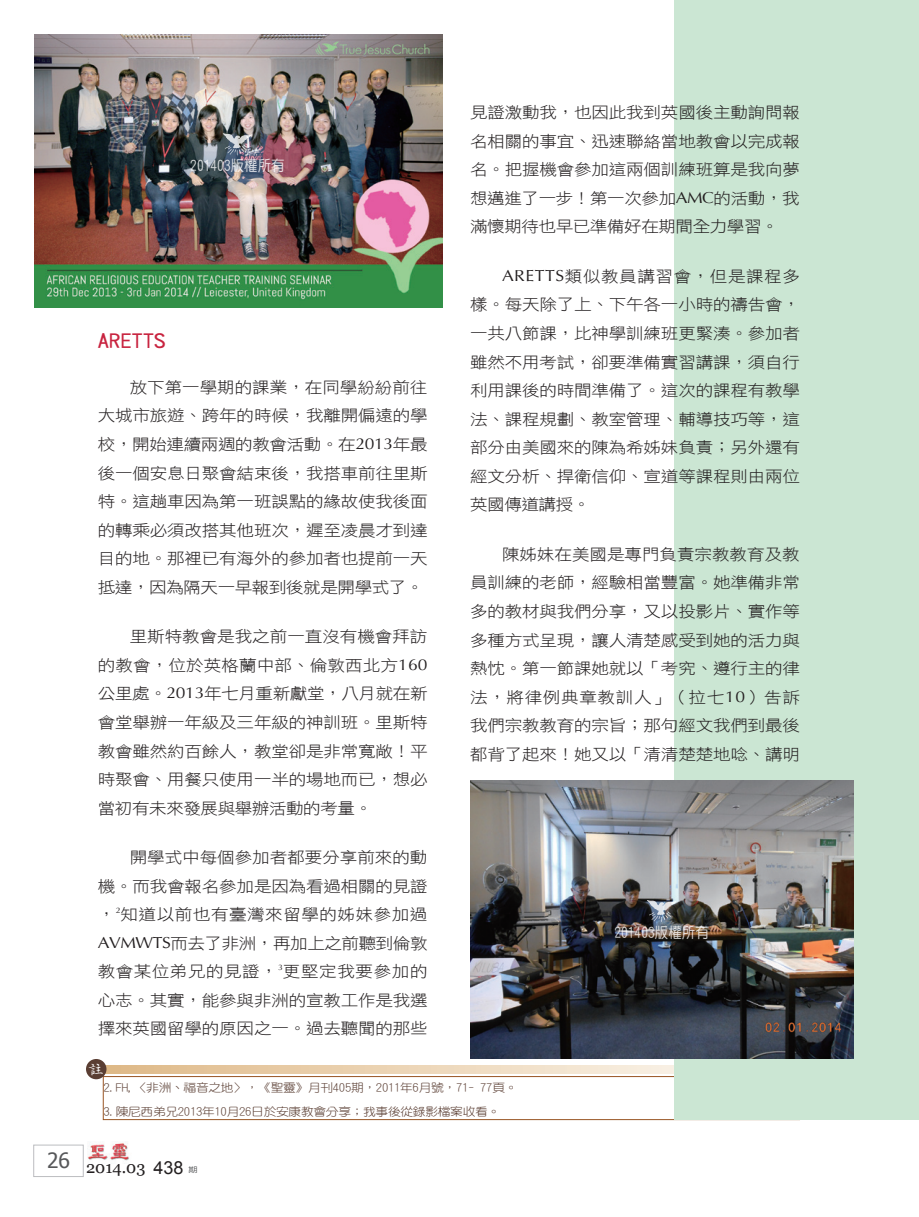
<style>
.page{position:relative;width:919px;height:1217px;background:#fff}
.page>*{position:absolute;margin:0;border:0;box-sizing:border-box;transform-origin:0 0}
.大標{font:20.25px "DF Hei W7 WIN BF";color:#c8233f;scale:1.11 1}
.t1{font:16.5px "Georgia";color:#231f20}
.註{font:16.5px "DFWZ Ming W4 WIN BF";color:#fff}
.t2{font:15.75px/28.5px "DF Hei W3 WIN BF";letter-spacing:-.01em;color:#231f20;text-align:justify;scale:1.11 1}
.t3{font:15px "DF Yuan W5 WIN BF";color:#fff;scale:.9 1}
.註-2{font:11.55px "DF Yuan W3 WIN BF";letter-spacing:-.025em;color:#5a3e33;scale:1.11 1}
.t4{font:7.5px "DF Hei W5 WIN BF";color:#57585a;scale:1.25 1}
.s1{font-family:"Optima"}
.s2{font-family:"Arial";font-size:18px}
</style>
<div class="page">
<div style="left:33px;top:1144px;width:50px;height:32px;border:1px solid #bcbdc0"></div>
<img style="left:88px;top:1143px;width:41px;height:18px">
<div style="left:103px;top:1075px;width:696px;height:44px;border:1px solid #995524"></div>
<svg style="left:105px;top:1065px;width:569px;height:8px;background:#ebd3b4"></svg>
<div style="left:86px;top:1058px;width:20px;height:20px;background:#5a3e33;border-radius:50%"></div>
<div style="left:674px;top:0;width:244px;height:1119px;background:#cbe6d3"></div>
<img style="left:35px;top:34px;width:408px;height:274px">
<img style="left:470px;top:780px;width:383px;height:278px">
<svg style="left:646px;top:899px;width:30px;height:22px"></svg>
<svg style="left:223px;top:133px;width:29px;height:22px"></svg>
<p class="t3" style="left:190px;top:158px;width:106px">201403版權所有</p>
<p class="大標" style="left:98px;top:331px;width:62px">ARETTS</p>
<p class="t2" style="left:98px;top:373px;width:298px;text-indent:32px">放下第一學期的課業，在同學紛紛前往大城市旅遊、跨年的時候，我離開偏遠的學校，開始連續兩週的教會活動。在<span class="s1">2013</span>年最後一個安息日聚會結束後，我搭車前往里斯特。這趟車因為第一班誤點的緣故使我後面的轉乘必須改搭其他班次，遲至凌晨才到達目的地。那裡已有海外的參加者也提前一天抵達，因為隔天一早報到後就是開學式了。</p>
<p class="t2" style="left:98px;top:622px;width:298px;text-indent:32px">里斯特教會是我之前一直沒有機會拜訪的教會，位於英格蘭中部、倫敦西北方<span class="s1">160</span>公里處。<span class="s1">2013</span>年七月重新獻堂，八月就在新會堂舉辦一年級及三年級的神訓班。里斯特教會雖然約百餘人，教堂卻是非常寬敞！平時聚會、用餐只使用一半的場地而已，想必當初有未來發展與舉辦活動的考量。</p>
<p class="t2" style="left:98px;top:843px;width:298px;text-indent:32px">開學式中每個參加者都要分享前來的動機。而我會報名參加是因為看過相關的見證，<sup>2</sup>知道以前也有臺灣來留學的姊妹參加過<span class="s1">AVMWTS</span>而去了非洲，再加上之前聽到倫敦教會某位弟兄的見證，<sup>3</sup>更堅定我要參加的心志。其實，能參與非洲的宣教工作是我選擇來英國留學的原因之一。過去聽聞的那些</p>
<p class="註" style="left:88px;top:1060px;width:18px">註</p>
<p class="t2" style="left:470px;top:98px;width:298px">見證激動我，也因此我到英國後主動詢問報名相關的事宜、迅速聯絡當地教會以完成報名。把握機會參加這兩個訓練班算是我向夢想邁進了一步！第一次參加<span class="s1">AMC</span>的活動，我滿懷期待也早已準備好在期間全力學習。</p>
<p class="t2" style="left:470px;top:262px;width:298px;text-indent:32px"><span class="s1">ARETTS</span>類似教員講習會，但是課程多樣。每天除了上、下午各一小時的禱告會，一共八節課，比神學訓練班更緊湊。參加者雖然不用考試，卻要準備實習講課，須自行利用課後的時間準備了。這次的課程有教學法、課程規劃、教室管理、輔導技巧等，這部分由美國來的陳為希姊妹負責；另外還有經文分析、捍衛信仰、宣道等課程則由兩位英國傳道講授。</p>
<p class="t2" style="left:470px;top:540px;width:298px;text-indent:32px">陳姊妹在美國是專門負責宗教教育及教員訓練的老師，經驗相當豐富。她準備非常多的教材與我們分享，又以投影片、實作等多種方式呈現，讓人清楚感受到她的活力與熱忱。第一節課她就以「考究、遵行主的律法，將律例典章教訓人」（拉七<span class="s1">10</span>）告訴我們宗教教育的宗旨；那句經文我們到最後都背了起來！她又以「清清楚楚地唸、講明</p>
<p class="t3" style="left:614px;top:924px;width:106px">201403版權所有</p>
<p class="註-2" style="left:104px;top:1081px;width:374px">2.FH,〈非洲、福音之地〉，《聖靈》月刊405期，2011年6月號，71- 77頁。</p>
<p class="註-2" style="left:104px;top:1104px;width:359px">3.陳尼西弟兄2013年10月26日於安康教會分享；我事後從錄影檔案收看。</p>
<p class="t1" style="left:47px;top:1156px;width:138px"><sup>26</sup> 2014.03 <span class="s2">438</span></p>
<p class="t4" style="left:188px;top:1165px;width:9px">期</p>
</div>
